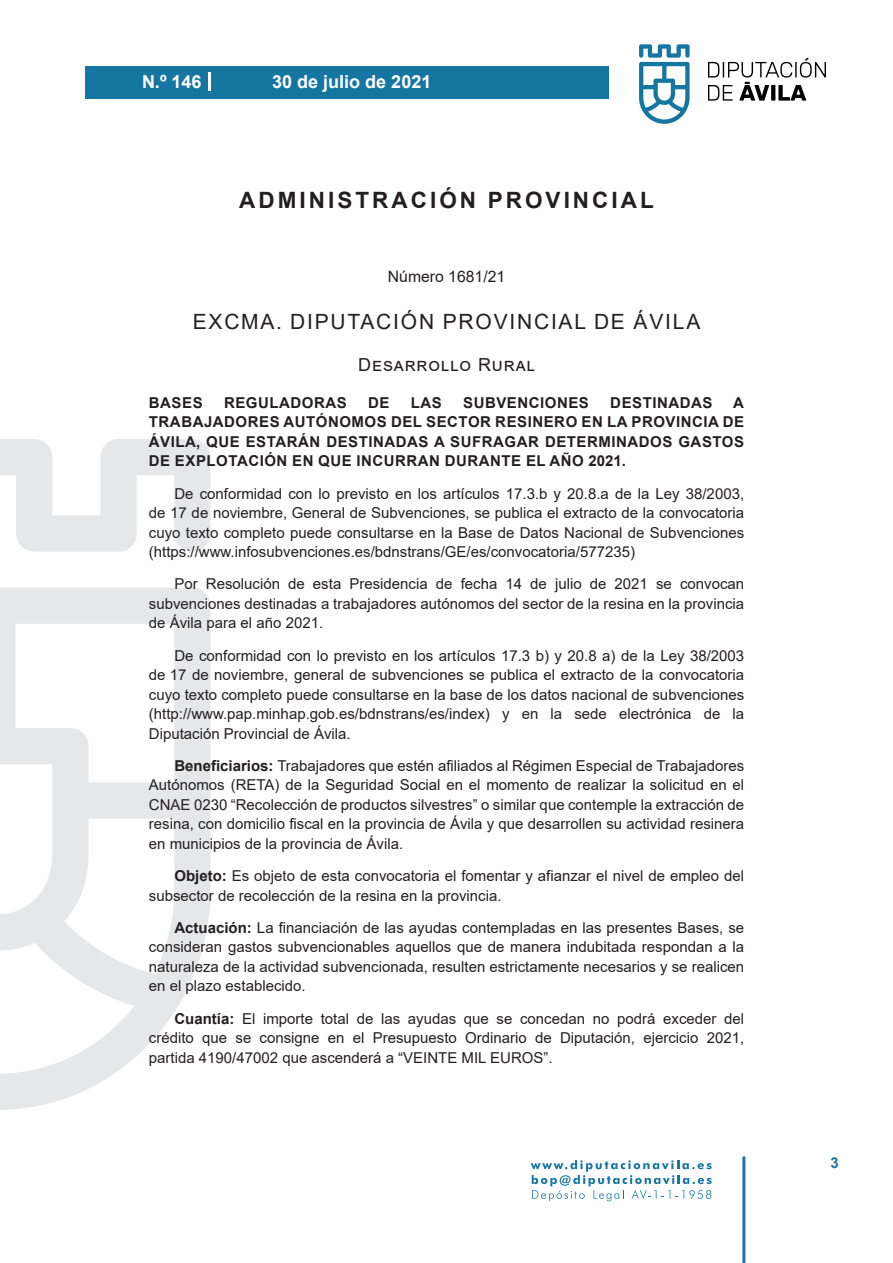
<style>
.page{position:relative;width:893px;height:1263px;background:#fff}
.page>*{position:absolute;margin:0;border:0;box-sizing:border-box;transform-origin:0 0}
.t1{font:700 22.5px "Arial";letter-spacing:.135em;color:#231f20}
.t2{font:21px "Arial";letter-spacing:.085em;color:#231f20}
.t3{font:700 18px "Arial";color:#fff}
.t4{font:18px "Arial";letter-spacing:.05em;color:#231f20}
.t5{font:15.75px "Arial";color:#231f20}
.t6{font:15px/19.5px "Arial";color:#231f20;text-align:justify}
.t7{font:700 15px/19.5px "Arial";letter-spacing:.035em;color:#231f20;text-align:justify}
.t8{font:700 15px "Arial";color:#1d76a4}
.s1{font-weight:700}
</style>
<div class="page">
<svg style="left:531px;top:1160px;width:181px;height:41px"></svg>
<div style="left:85px;top:66px;width:523px;height:33px;background:#1676a2"></div>
<svg style="left:639px;top:44px;width:51px;height:80px"></svg>
<svg style="left:708px;top:58px;width:118px;height:43px"></svg>
<hr style="left:742px;top:1156px;width:3px;height:107px;background:#1d76a4">
<svg style="left:208px;top:72px;width:2px;height:18px"></svg>
<svg style="left:0;top:439px;width:211px;height:671px"></svg>
<p class="t3" style="left:142px;top:69px;width:61px">N.º 146</p>
<p class="t3" style="left:272px;top:69px;width:161px">30 de julio de 2021</p>
<h1 class="t1" style="left:239px;top:184px;width:416px">ADMINISTRACIÓN PROVINCIAL</h1>
<p class="t5" style="left:388px;top:266px;width:119px">Número 1681/21</p>
<h2 class="t2" style="left:193px;top:307px;width:509px">EXCMA. DIPUTACIÓN PROVINCIAL DE ÁVILA</h2>
<p class="t4" style="left:358px;top:353px;width:178px">Desarrollo Rural</p>
<p class="t7" style="left:149px;top:393px;width:55px">BASES</p>
<p class="t7" style="left:224px;top:393px;width:124px">REGULADORAS</p>
<p class="t7" style="left:368px;top:393px;width:23px">DE</p>
<p class="t7" style="left:411px;top:393px;width:33px">LAS</p>
<p class="t7" style="left:463px;top:393px;width:127px">SUBVENCIONES</p>
<p class="t7" style="left:610px;top:393px;width:104px">DESTINADAS</p>
<p class="t7" style="left:149px;top:393px;width:597px;text-indent:584px">A TRABAJADORES AUTÓNOMOS DEL SECTOR RESINERO EN LA PROVINCIA DE ÁVILA, QUE ESTARÁN DESTINADAS A SUFRAGAR DETERMINADOS GASTOS DE EXPLOTACIÓN EN QUE INCURRAN DURANTE EL AÑO 2021.</p>
<p class="t6" style="left:149px;top:483px;width:597px;text-indent:26px">De conformidad con lo previsto en los artículos 17.3.b y 20.8.a de la Ley 38/2003, de 17 de noviembre, General de Subvenciones, se publica el extracto de la convocatoria cuyo texto completo puede consultarse en la Base de Datos Nacional de Subvenciones (https://www.infosubvenciones.es/bdnstrans/GE/es/convocatoria/577235)</p>
<p class="t6" style="left:149px;top:574px;width:597px;text-indent:26px">Por Resolución de esta Presidencia de fecha 14 de julio de 2021 se convocan subvenciones destinadas a trabajadores autónomos del sector de la resina en la provincia de Ávila para el año 2021.</p>
<p class="t6" style="left:149px;top:645px;width:597px;text-indent:26px">De conformidad con lo previsto en los artículos 17.3 b) y 20.8 a) de la Ley 38/2003 de 17 de noviembre, general de subvenciones se publica el extracto de la convocatoria cuyo texto completo puede consultarse en la base de los datos nacional de subvenciones (http://www.pap.minhap.gob.es/bdnstrans/es/index) y en la sede electrónica de la Diputación Provincial de Ávila.</p>
<p class="t6" style="left:149px;top:756px;width:597px;text-indent:26px"><span class="s1">Beneficiarios:</span> Trabajadores que estén afiliados al Régimen Especial de Trabajadores Autónomos (RETA) de la Seguridad Social en el momento de realizar la solicitud en el CNAE 0230 “Recolección de productos silvestres” o similar que contemple la extracción de resina, con domicilio fiscal en la provincia de Ávila y que desarrollen su actividad resinera en municipios de la provincia de Ávila.</p>
<p class="t6" style="left:149px;top:866px;width:597px;text-indent:26px"><span class="s1">Objeto:</span> Es objeto de esta convocatoria el fomentar y afianzar el nivel de empleo del subsector de recolección de la resina en la provincia.</p>
<p class="t6" style="left:149px;top:918px;width:597px;text-indent:26px"><span class="s1">Actuación:</span> La financiación de las ayudas contempladas en las presentes Bases, se consideran gastos subvencionables aquellos que de manera indubitada respondan a la naturaleza de la actividad subvencionada, resulten estrictamente necesarios y se realicen en el plazo establecido.</p>
<p class="t6" style="left:149px;top:1008px;width:597px;text-indent:26px"><span class="s1">Cuantía:</span> El importe total de las ayudas que se concedan no podrá exceder del crédito que se consigne en el Presupuesto Ordinario de Diputación, ejercicio 2021, partida 4190/47002 que ascenderá a “VEINTE MIL EUROS”.</p>
<p class="t8" style="left:831px;top:1152px;width:10px">3</p>
</div>
